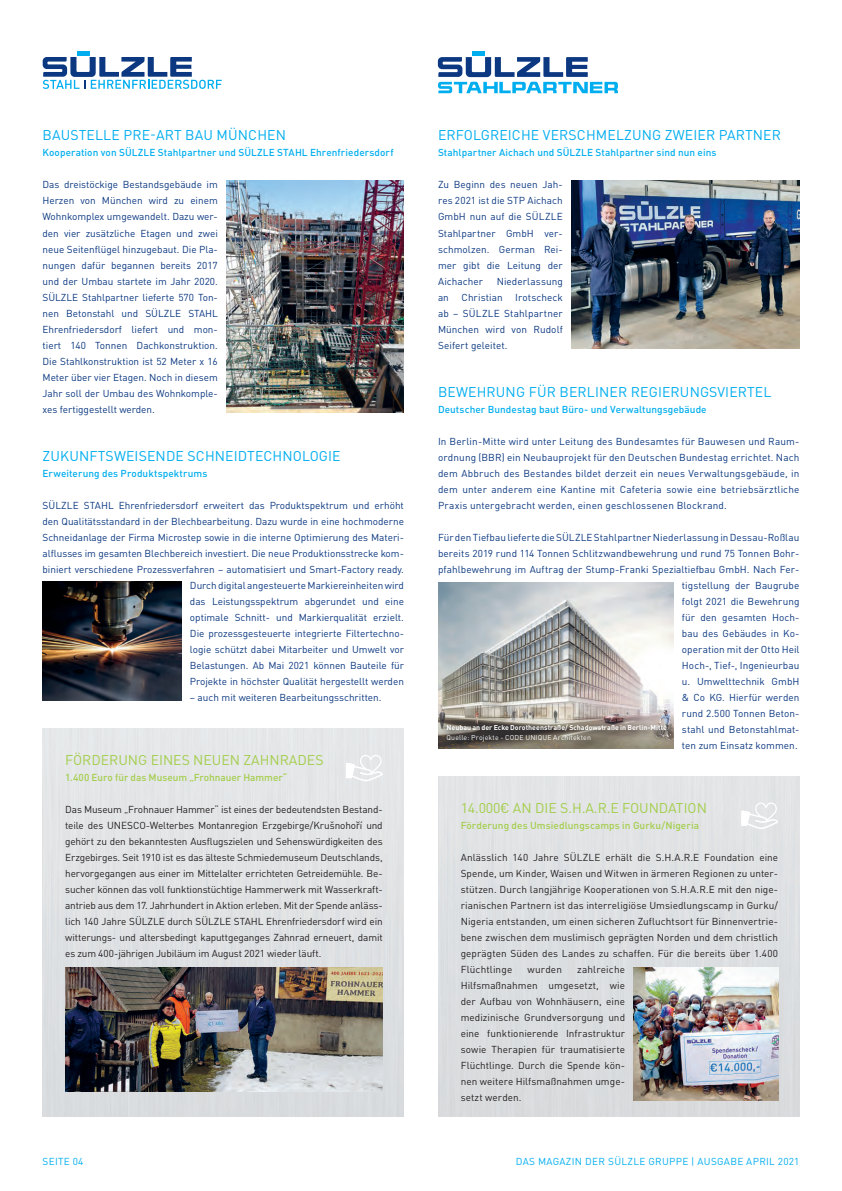
<style>
.page{position:relative;width:842px;height:1191px;background:#fff}
.page>*{position:absolute;margin:0;border:0;box-sizing:border-box;transform-origin:0 0}
.t1{font:14px "DINOT";letter-spacing:.01em;color:#00aeef}
.t2{font:14px "DINOT";color:#a4ce4c}
.t3{font:10px/16px "DINOT";color:#0b3881;text-align:justify}
.t4{font:10px/16px "DINOT";color:#231f20;text-align:justify}
.t5{font:500 10px "DINOT";letter-spacing:.005em;color:#00aeef}
.t6{font:500 10px "DINOT";letter-spacing:.005em;color:#a4ce4c}
.t7{font:10px "DIN";letter-spacing:-.015em;color:#231f20}
.t8{font:10px "DINOT";letter-spacing:.03em;color:#00aeef}
.t9{font:700 7px "DINOT";letter-spacing:.005em;color:#fff}
.t10{font:7px "DINOT";letter-spacing:.02em;color:#fff}
.s1{font-family:"DINOT"}
.s2{font-family:"Kohinoor Telugu";font-size:9.6px}
</style>
<div class="page">
<div style="left:43px;top:729px;width:361px;height:387px;background:#e1e4e5"></div>
<img style="left:226px;top:181px;width:178px;height:232px">
<img style="left:65px;top:967px;width:318px;height:124px">
<svg style="left:346px;top:755px;width:37px;height:26px"></svg>
<img style="left:43px;top:581px;width:138px;height:119px">
<div style="left:438px;top:776px;width:361px;height:340px;background:#dde0e2"></div>
<svg style="left:741px;top:802px;width:37px;height:27px"></svg>
<img style="left:634px;top:967px;width:144px;height:133px">
<img style="left:438px;top:582px;width:235px;height:166px">
<div style="left:444px;top:722px;width:230px;height:27px;background:#231f20;opacity:.75"></div>
<img style="left:571px;top:181px;width:228px;height:168px">
<div style="left:472px;top:51px;width:13px;height:5px;background:#00aeef"></div>
<svg style="left:438px;top:57px;width:180px;height:36px"></svg>
<hr style="left:77px;top:51px;width:12px;height:4px;background:#00aeef">
<svg style="left:43px;top:57px;width:179px;height:32px"></svg>
<h1 class="t1" style="left:43px;top:127px;width:245px">BAUSTELLE PRE-ART BAU MÜNCHEN</h1>
<p class="t5" style="left:43px;top:146px;width:353px">Kooperation von SÜLZLE Stahlpartner und SÜLZLE STAHL Ehrenfriedersdorf</p>
<p class="t3" style="left:43px;top:177px;width:177px">Das dreistöckige Bestandsgebäude im Herzen von München wird zu einem Wohnkomplex umgewandelt. Dazu wer&shy;den vier zusätzliche Etagen und zwei neue Seitenflügel hinzugebaut. Die Pla&shy;nungen dafür begannen bereits 2017 und der Umbau startete im Jahr 2020.<br>SÜLZLE Stahlpartner lieferte 570 Ton&shy;nen Betonstahl und SÜLZLE STAHL Ehrenfriedersdorf liefert und mon&shy;tiert 140 Tonnen Dachkonstruktion.<br>Die Stahlkonstruktion ist 52 Meter x 16<br>Meter über vier Etagen. Noch in diesem Jahr soll der Umbau des Wohnkomple&shy;xes fertiggestellt werden.</p>
<h1 class="t1" style="left:43px;top:447px;width:299px">ZUKUNFTSWEISENDE SCHNEIDTECHNOLOGIE</h1>
<p class="t5" style="left:43px;top:466px;width:166px">Erweiterung des Produktspektrums</p>
<p class="t3" style="left:43px;top:497px;width:363px;text-align:right">SÜLZLE STAHL Ehrenfriedersdorf erweitert das Produktspektrum und erhöht den Qualitätsstandard in der Blechbearbeitung. Dazu wurde in eine hochmoderne Schneidanlage der Firma Microstep sowie in die interne Optimierung des Materi&shy;alflusses im gesamten Blechbereich investiert. Die neue Produktionsstrecke kom&shy;biniert verschiedene Prozessverfahren – automatisiert und Smart-Factory ready.<br>Durch digital angesteuerte Markiereinheiten wird<br>das Leistungsspektrum abgerundet und eine<br>optimale Schnitt- und Markierqualität erzielt.<br>Die prozessgesteuerte integrierte Filtertechno-<br>logie schützt dabei Mitarbeiter und Umwelt vor<br>Belastungen. Ab Mai 2021 können Bauteile für<br>Projekte in höchster Qualität hergestellt werden</p>
<p class="t3" style="left:190px;top:689px;width:193px">– auch mit weiteren Bearbeitungsschritten.</p>
<h1 class="t2" style="left:65px;top:751px;width:260px">FÖRDERUNG EINES NEUEN ZAHNRADES</h1>
<p class="t6" style="left:65px;top:770px;width:224px">1.400 Euro für das Museum „Frohnauer Hammer“</p>
<p class="t4" style="left:65px;top:801px;width:319px">Das Museum „Frohnauer Hammer“ ist eines der bedeutendsten Bestand-</p>
<p class="t7" style="left:65px;top:819px;width:319px"><span class="s1">teile</span> des UNESCO-Welterbes Montanregion Erzgebirge/Krušnoho<span class="s2">ř</span>í un<span class="s1">d</span></p>
<p class="t4" style="left:65px;top:833px;width:319px">gehört zu den bekanntesten Ausflugszielen und Sehenswürdigkeiten des Erzgebirges. Seit 1910 ist es das älteste Schmiedemuseum Deutschlands, hervorgegangen aus einer im Mittelalter errichteten Getreidemühle. Be&shy;sucher können das voll funktionstüchtige Hammerwerk mit Wasserkraft&shy;antrieb aus dem 17. Jahrhundert in Aktion erleben. Mit der Spende anläss&shy;lich 140 Jahre SÜLZLE durch SÜLZLE STAHL Ehrenfriedersdorf wird ein witterungs- und altersbedingt kaputtgeganges Zahnrad erneuert, damit es zum 400-jährigen Jubiläum im August 2021 wieder läuft.</p>
<h1 class="t1" style="left:438px;top:127px;width:344px">ERFOLGREICHE VERSCHMELZUNG ZWEIER PARTNER</h1>
<p class="t5" style="left:438px;top:146px;width:280px">Stahlpartner Aichach und SÜLZLE Stahlpartner sind nun eins</p>
<p class="t3" style="left:438px;top:177px;width:126px">Zu Beginn des neuen Jah&shy;res 2021 ist die STP Aichach GmbH nun auf die SÜLZLE Stahlpartner GmbH ver&shy;schmolzen. German Rei&shy;mer gibt die Leitung der Aichacher</p>
<p class="t3" style="left:497px;top:273px;width:68px">Niederlassung</p>
<p class="t3" style="left:438px;top:289px;width:12px">an</p>
<p class="t3" style="left:462px;top:289px;width:43px">Christian</p>
<p class="t3" style="left:438px;top:289px;width:126px;text-indent:77px">Irotscheck ab – SÜLZLE Stahlpartner München wird von Rudolf Seifert geleitet.</p>
<h1 class="t1" style="left:438px;top:383px;width:335px">BEWEHRUNG FÜR BERLINER REGIERUNGSVIERTEL</h1>
<p class="t5" style="left:438px;top:402px;width:270px">Deutscher Bundestag baut Büro- und Verwaltungsgebäude</p>
<p class="t3" style="left:438px;top:433px;width:363px">In Berlin-Mitte wird unter Leitung des Bundesamtes für Bauwesen und Raum&shy;ordnung (BBR) ein Neubauprojekt für den Deutschen Bundestag errichtet. Nach dem Abbruch des Bestandes bildet derzeit ein neues Verwaltungsgebäude, in dem unter anderem eine Kantine mit Cafeteria sowie eine betriebsärztliche Praxis untergebracht werden, einen geschlossenen Blockrand.</p>
<p class="t3" style="left:438px;top:529px;width:363px;text-align:right">Für den Tiefbau lieferte die SÜLZLE Stahlpartner Niederlassung in Dessau-Roßlau bereits 2019 rund 114 Tonnen Schlitzwandbewehrung und rund 75 Tonnen Bohr&shy;pfahlbewehrung im Auftrag der Stump-Franki Spezialtiefbau GmbH. Nach Fer&shy;tigstellung der Baugrube<br>folgt 2021 die Bewehrung<br>für den gesamten Hoch-<br>bau des Gebäudes in Ko-<br>operation mit der Otto Heil<br>Hoch-, Tief-, Ingenieurbau<br>u. Umwelttechnik GmbH<br>&amp; Co KG. Hierfür werden<br>rund 2.500 Tonnen Beton-<br>stahl und Betonstahlmat-<br>ten zum Einsatz kommen.</p>
<p class="t9" style="left:446px;top:723px;width:222px">Neubau an der Ecke Dorotheenstraße/ Schadowstraße in Berlin-Mitte</p>
<p class="t10" style="left:446px;top:733px;width:146px">Quelle: Projekte - CODE UNIQUE Architekten</p>
<h1 class="t2" style="left:461px;top:799px;width:248px">14.000€ AN DIE S.H.A.R.E FOUNDATION</h1>
<p class="t6" style="left:461px;top:818px;width:240px">Förderung des Umsiedlungscamps in Gurku/Nigeria</p>
<p class="t4" style="left:461px;top:849px;width:319px">Anlässlich 140 Jahre SÜLZLE erhält die S.H.A.R.E Foundation eine Spende, um Kinder, Waisen und Witwen in ärmeren Regionen zu unter&shy;stützen. Durch langjährige Kooperationen von S.H.A.R.E mit den nige&shy;rianischen Partnern ist das interreligiöse Umsiedlungscamp in Gurku/ Nigeria entstanden, um einen sicheren Zufluchtsort für Binnenvertrie&shy;bene zwischen dem muslimisch geprägten Norden und dem christlich geprägten Süden des Landes zu schaffen. Für die bereits über 1.400<br>Flüchtlinge</p>
<p class="t4" style="left:461px;top:961px;width:166px;text-indent:117px">zahlreiche Hilfsmaßnahmen umgesetzt, wie der Aufbau von Wohnhäusern, eine medizinische Grundversorgung und eine funktionierende Infrastruktur sowie Therapien für traumatisierte Flüchtlinge. Durch die Spende kön&shy;nen weitere Hilfsmaßnahmen umge&shy;setzt werden.</p>
<p class="t4" style="left:527px;top:961px;width:36px">wurden</p>
<p class="t8" style="left:43px;top:1155px;width:42px">SEITE 04</p>
<p class="t8" style="left:516px;top:1155px;width:285px">DAS MAGAZIN DER SÜLZLE GRUPPE | AUSGABE APRIL 2021</p>
</div>
